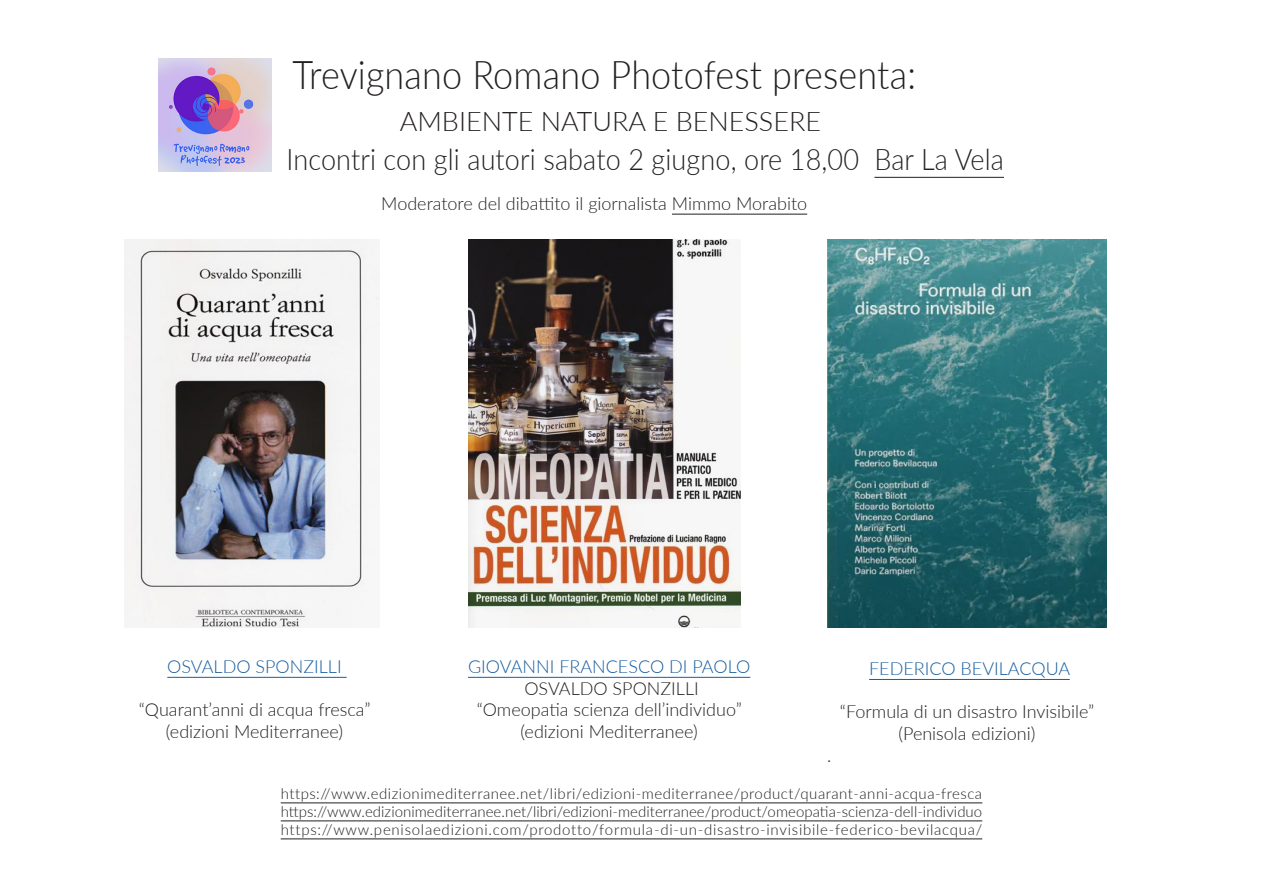
<style>
.page{position:relative;width:1263px;height:893px;background:#fff}
.page>*{position:absolute;margin:0;border:0;box-sizing:border-box;transform-origin:0 0}
.t1{font:300 39.6px "Lato";letter-spacing:.005em;color:#231f20;scale:.91 1}
.t2{font:300 29.7px "Lato";letter-spacing:.005em;color:#231f20;scale:.91 1}
.t3{font:300 27px "Lato";color:#231f20}
.t4{font:300 18px "Lato";color:#231f20}
.t5{font:300 18px "Lato";color:#175d9e}
.t6{font:300 15px "Lato";letter-spacing:.035em;color:#231f20}
.t7{font:300 15px "Lato";letter-spacing:.005em;color:#231f20}
</style>
<div class="page">
<img style="left:124px;top:239px;width:256px;height:389px">
<img style="left:468px;top:239px;width:273px;height:389px">
<img style="left:827px;top:239px;width:280px;height:389px">
<img style="left:159px;top:58px;width:112px;height:114px">
<hr style="left:167px;top:677px;width:180px;height:1px;background:#175d9e">
<hr style="left:869px;top:679px;width:201px;height:1px;background:#175d9e">
<hr style="left:281px;top:803px;width:701px;height:1px;background:#231f20">
<hr style="left:281px;top:821px;width:701px;height:1px;background:#231f20">
<hr style="left:281px;top:839px;width:701px;height:1px;background:#231f20">
<hr style="left:874px;top:177px;width:130px;height:1px;background:#231f20">
<hr style="left:468px;top:677px;width:282px;height:1px;background:#175d9e">
<hr style="left:672px;top:214px;width:135px;height:1px;background:#231f20">
<p class="t1" style="left:292px;top:48px;width:687px">Trevignano Romano Photofest presenta:</p>
<p class="t3" style="left:400px;top:102px;width:423px">AMBIENTE NATURA E BENESSERE</p>
<p class="t2" style="left:286px;top:139px;width:790px">Incontri con gli autori sabato 2 giugno, ore 18,00 Bar La Vela</p>
<p class="t4" style="left:381px;top:191px;width:427px">Moderatore del dibattito il giornalista Mimmo Morabito</p>
<p class="t5" style="left:167px;top:654px;width:176px">OSVALDO SPONZILLI</p>
<p class="t4" style="left:139px;top:697px;width:233px">“Quarant’anni di acqua fresca”</p>
<p class="t4" style="left:166px;top:719px;width:179px">(edizioni Mediterranee)</p>
<p class="t5" style="left:468px;top:654px;width:284px">GIOVANNI FRANCESCO DI PAOLO</p>
<p class="t4" style="left:524px;top:676px;width:176px">OSVALDO SPONZILLI</p>
<p class="t4" style="left:477px;top:697px;width:267px">“Omeopatia scienza dell’individuo”</p>
<p class="t4" style="left:520px;top:719px;width:179px">(edizioni Mediterranee)</p>
<p class="t4" style="left:827px;top:742px;width:6px">.</p>
<p class="t5" style="left:869px;top:656px;width:203px">FEDERICO BEVILACQUA</p>
<p class="t4" style="left:840px;top:699px;width:256px">“Formula di un disastro Invisibile”</p>
<p class="t4" style="left:898px;top:721px;width:138px">(Penisola edizioni)</p>
<p class="t6" style="left:281px;top:783px;width:703px">https://www.edizionimediterranee.net/libri/edizioni-mediterranee/product/quarant-anni-acqua-fresca</p>
<p class="t7" style="left:281px;top:801px;width:703px">https://www.edizionimediterranee.net/libri/edizioni-mediterranee/product/omeopatia-scienza-dell-individuo</p>
<p class="t6" style="left:281px;top:819px;width:703px">https://www.penisolaedizioni.com/prodotto/formula-di-un-disastro-invisibile-federico-bevilacqua/</p>
</div>
